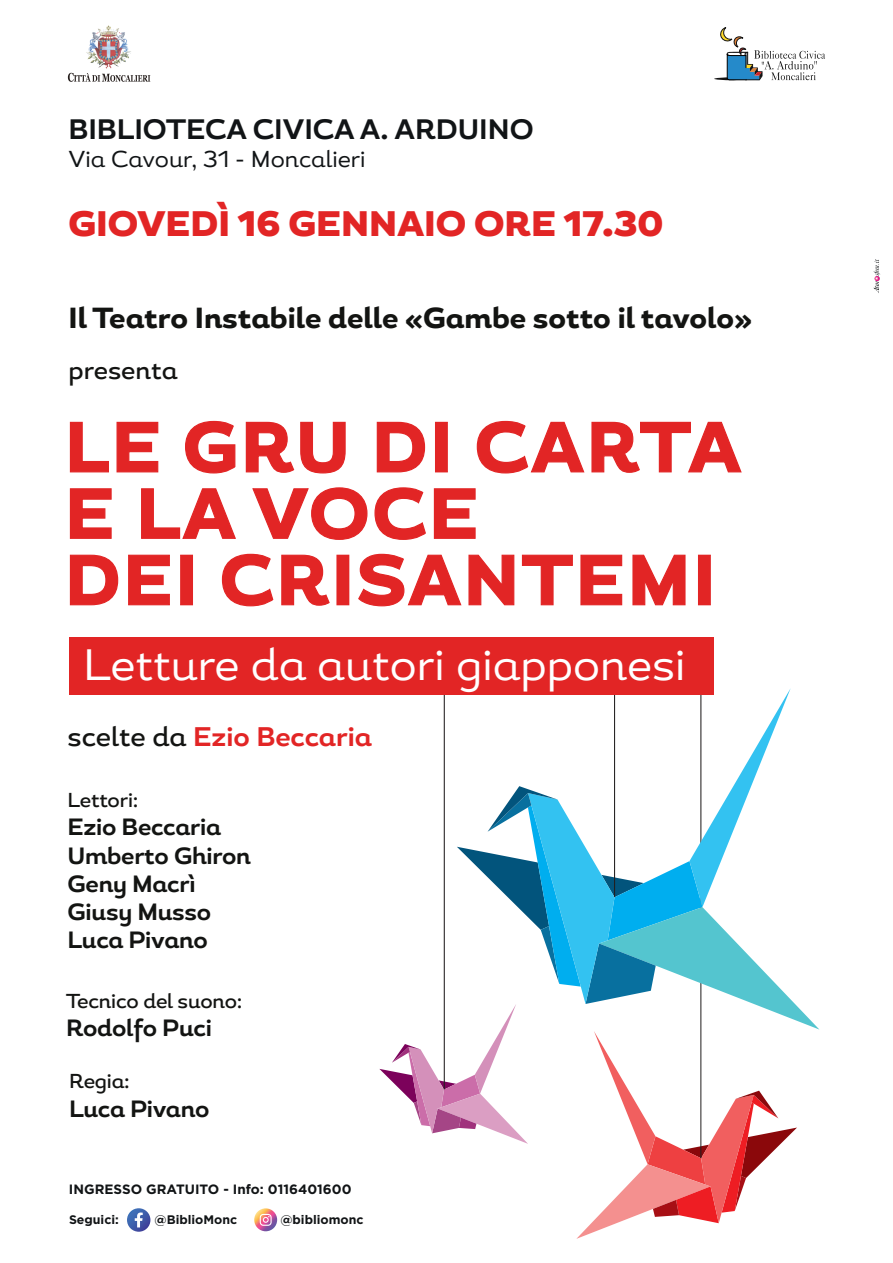
<style>
.page{position:relative;width:893px;height:1263px;background:#fff}
.page>*{position:absolute;margin:0;border:0;box-sizing:border-box;transform-origin:0 0}
.t1{font:800 70.65px/66.4px "Magallanes";letter-spacing:.04em;color:#e22525}
.t2{font:43.8px "Magallanes";color:#fff}
.t3{font:900 35.4px "Magallanes";color:#e22525}
.t4{font:800 29.1px "Magallanes";color:#131412}
.t5{font:700 28.2px "Magallanes";color:#111416}
.t6{font:700 26.85px "Magallanes";color:#e22525}
.t7{font:500 25.05px "Magallanes";color:#131412}
.t8{font:700 23.55px/28.2px "Magallanes";letter-spacing:-.01em;color:#131412}
.t9{font:23.1px "Magallanes";color:#111416}
.t10{font:500 20.1px "Magallanes";letter-spacing:-.01em;color:#131412}
.t11{font:700 13.5px "Gotham";color:#111416}
.t12{font:700 12.45px "Gotham";color:#111416}
.s1{font-weight:500;color:#131412}
</style>
<div class="page">
<svg style="left:379px;top:688px;width:440px;height:551px"></svg>
<svg style="left:874px;top:259px;width:6px;height:34px"></svg>
<svg style="left:69px;top:421px;width:40px;height:52px"></svg>
<svg style="left:116px;top:421px;width:43px;height:52px"></svg>
<svg style="left:185px;top:420px;width:51px;height:54px"></svg>
<svg style="left:245px;top:421px;width:101px;height:53px"></svg>
<svg style="left:376px;top:421px;width:50px;height:52px"></svg>
<div style="left:435px;top:422px;width:13px;height:50px;border:1px solid #e22525"></div>
<svg style="left:476px;top:420px;width:109px;height:54px"></svg>
<svg style="left:591px;top:421px;width:151px;height:52px"></svg>
<svg style="left:69px;top:488px;width:43px;height:51px"></svg>
<svg style="left:141px;top:488px;width:95px;height:51px"></svg>
<svg style="left:252px;top:487px;width:116px;height:53px"></svg>
<svg style="left:374px;top:487px;width:52px;height:53px"></svg>
<svg style="left:433px;top:488px;width:43px;height:51px"></svg>
<svg style="left:69px;top:554px;width:50px;height:52px"></svg>
<svg style="left:128px;top:554px;width:42px;height:52px"></svg>
<div style="left:180px;top:555px;width:13px;height:50px;border:1px solid #e22525"></div>
<svg style="left:221px;top:553px;width:53px;height:54px"></svg>
<svg style="left:281px;top:554px;width:49px;height:52px"></svg>
<div style="left:336px;top:555px;width:13px;height:50px;border:1px solid #e22525"></div>
<svg style="left:358px;top:553px;width:104px;height:54px"></svg>
<svg style="left:468px;top:554px;width:47px;height:52px"></svg>
<svg style="left:521px;top:554px;width:52px;height:52px"></svg>
<svg style="left:580px;top:554px;width:43px;height:52px"></svg>
<svg style="left:632px;top:554px;width:54px;height:52px"></svg>
<div style="left:698px;top:555px;width:13px;height:50px;border:1px solid #e22525"></div>
<svg style="left:714px;top:27px;width:111px;height:53px"></svg>
<svg style="left:68px;top:73px;width:82px;height:9px"></svg>
<img style="left:86px;top:25px;width:45px;height:44px">
<svg style="left:127px;top:1208px;width:23px;height:24px"></svg>
<svg style="left:135px;top:1212px;width:8px;height:15px"></svg>
<svg style="left:254px;top:1208px;width:23px;height:23px"></svg>
<svg style="left:260px;top:1214px;width:12px;height:12px"></svg>
<div style="left:69px;top:637px;width:645px;height:57px;background:#e22525"></div>
<p class="t5" style="left:68px;top:111px;width:467px">BIBLIOTECA CIVICA A. ARDUINO</p>
<p class="t9" style="left:68px;top:144px;width:299px">Via Cavour, 31 - Moncalieri</p>
<h3 class="t3" style="left:68px;top:201px;width:597px">GIOVEDÌ 16 GENNAIO ORE 17.30</h3>
<p class="t4" style="left:68px;top:300px;width:685px">Il Teatro Instabile delle «Gambe sotto il tavolo»</p>
<p class="t7" style="left:68px;top:354px;width:111px">presenta</p>
<h1 class="t1" style="left:65px;top:417px;width:677px">LE GRU DI CARTA<br>E LA VOCE<br>DEI CRISANTEMI</h1>
<h2 class="t2" style="left:83px;top:638px;width:604px">Letture da autori giapponesi</h2>
<p class="t6" style="left:68px;top:719px;width:306px"><span class="s1">scelte da</span> Ezio Beccaria</p>
<p class="t10" style="left:68px;top:787px;width:72px">Lettori:</p>
<p class="t8" style="left:68px;top:814px;width:185px">Ezio Beccaria<br>Umberto Ghiron<br>Geny Macrì<br>Giusy Musso<br>Luca Pivano</p>
<p class="t10" style="left:66px;top:988px;width:178px">Tecnico del suono:</p>
<p class="t8" style="left:66px;top:1015px;width:147px">Rodolfo Puci</p>
<p class="t10" style="left:69px;top:1069px;width:62px">Regia:</p>
<p class="t8" style="left:69px;top:1095px;width:142px">Luca Pivano</p>
<p class="t11" style="left:69px;top:1181px;width:284px">INGRESSO GRATUITO - Info: 0116401600</p>
<p class="t12" style="left:69px;top:1212px;width:51px">Seguici:</p>
<p class="t12" style="left:155px;top:1212px;width:84px">@BiblioMonc</p>
<p class="t12" style="left:280px;top:1212px;width:85px">@bibliomonc</p>
</div>
